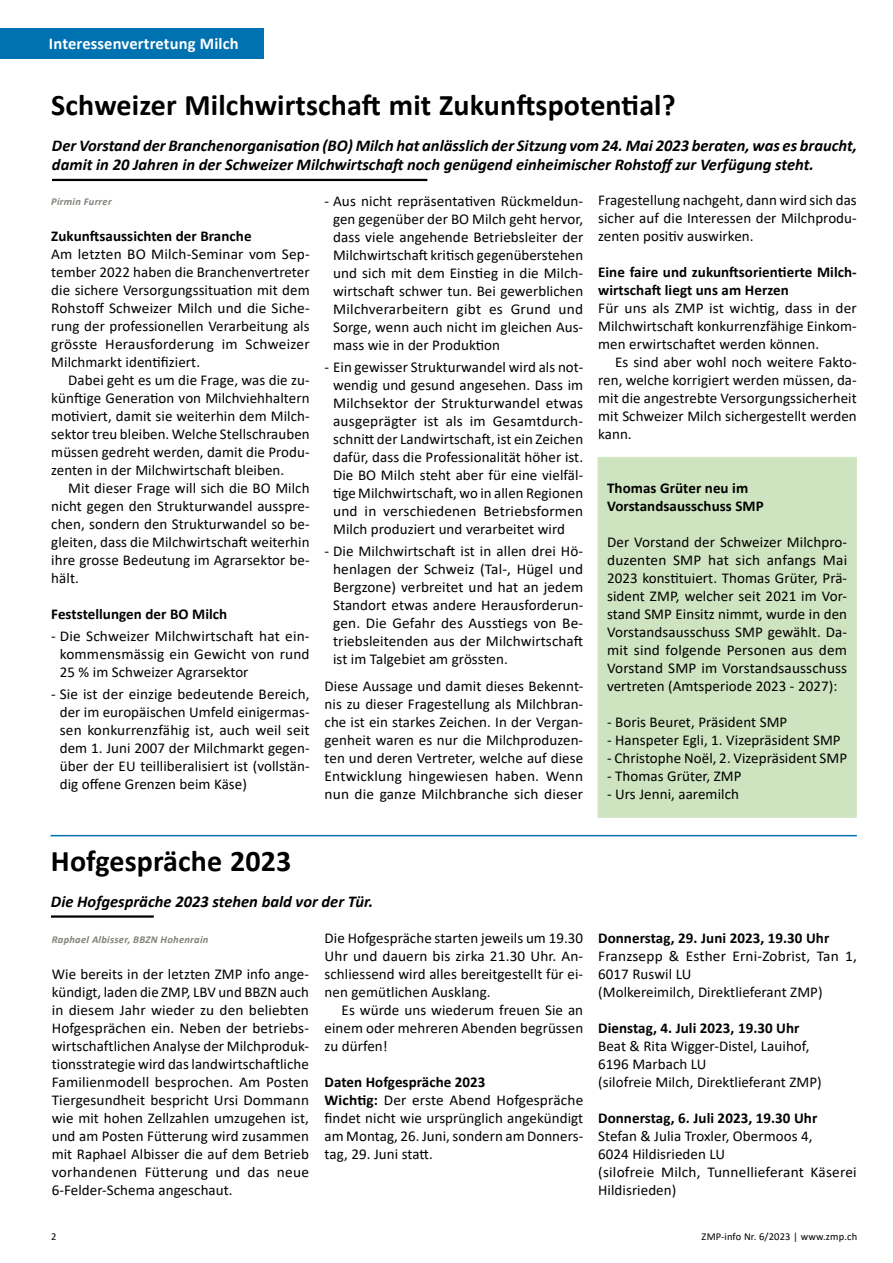
<style>
.page{position:relative;width:893px;height:1263px;background:#fff}
.page>*{position:absolute;margin:0;border:0;box-sizing:border-box;transform-origin:0 0}
.t1{font:700 30px "Calibri";letter-spacing:.005em;color:#000}
.t2{font:italic 700 16.5px/19.5px "Calibri";color:#000}
.t3{font:700 16.5px "Calibri";letter-spacing:.01em;color:#fff}
.t4{font:15px/18px "Calibri";letter-spacing:.005em;color:#000;text-align:justify}
.t5{font:700 15px/18px "Calibri";letter-spacing:.005em;color:#000}
.t6{font:italic 700 10.5px "Calibri";letter-spacing:.025em;color:#81807a}
.t7{font:10.5px "Calibri";letter-spacing:.015em;color:#000}
.s1{font-weight:700}
</style>
<div class="page">
<div style="left:0;top:29px;width:264px;height:30px;background:#0071b1"></div>
<hr style="left:52px;top:179px;width:375px;height:2px;background:#000">
<hr style="left:50px;top:835px;width:807px;height:1px;background:#0071b1">
<hr style="left:51px;top:915px;width:103px;height:3px;background:#000">
<div style="left:598px;top:457px;width:258px;height:360px;background:#cee4c0"></div>
<div style="left:597px;top:457px;width:260px;height:361px;border:1px solid #d5e8c8"></div>
<p class="t3" style="left:49px;top:31px;width:191px">Interessenvertretung Milch</p>
<h1 class="t1" style="left:51px;top:84px;width:626px">Schweizer Milchwirtschaft mit Zukunftspotential?</h1>
<p class="t2" style="left:52px;top:135px;width:807px">Der Vorstand der Branchenorganisation (BO) Milch hat anlässlich der Sitzung vom 24. Mai 2023 beraten, was es braucht, damit in 20 Jahren in der Schweizer Milchwirtschaft noch genügend einheimischer Rohstoff zur Verfügung steht.</p>
<p class="t6" style="left:51px;top:194px;width:62px">Pirmin Furrer</p>
<p class="t5" style="left:51px;top:227px;width:202px">Zukunftsaussichten der Branche</p>
<p class="t4" style="left:51px;top:244px;width:260px">Am letzten BO Milch-Seminar vom Sep&shy;tember 2022 haben die Branchenvertreter die sichere Versorgungssituation mit dem Rohstoff Schweizer Milch und die Siche&shy;rung der professionellen Verarbeitung als grösste Herausforderung im Schweizer Milchmarkt identifiziert.</p>
<p class="t4" style="left:51px;top:370px;width:260px;text-indent:17px">Dabei geht es um die Frage, was die zu&shy;künftige Generation von Milchviehhaltern motiviert, damit sie weiterhin dem Milch&shy;sektor treu bleiben. Welche Stellschrauben müssen gedreht werden, damit die Produ&shy;zenten in der Milchwirtschaft bleiben.</p>
<p class="t4" style="left:51px;top:478px;width:260px;text-indent:17px">Mit dieser Frage will sich die BO Milch nicht gegen den Strukturwandel ausspre&shy;chen, sondern den Strukturwandel so be&shy;gleiten, dass die Milchwirtschaft weiterhin ihre grosse Bedeutung im Agrarsektor be&shy;hält.</p>
<p class="t5" style="left:51px;top:605px;width:178px">Feststellungen der BO Milch</p>
<p class="t4" style="left:60px;top:627px;width:251px;text-indent:-9px">- Die Schweizer Milchwirtschaft hat ein&shy;kommensmässig ein Gewicht von rund 25 % im Schweizer Agrarsektor</p>
<p class="t4" style="left:60px;top:685px;width:251px;text-indent:-9px">- Sie ist der einzige bedeutende Bereich, der im europäischen Umfeld einigermas&shy;sen konkurrenzfähig ist, auch weil seit dem 1. Juni 2007 der Milchmarkt gegen&shy;über der EU teilliberalisiert ist (vollstän&shy;dig offene Grenzen beim Käse)</p>
<p class="t4" style="left:333px;top:191px;width:252px;text-indent:-9px">- Aus nicht repräsentativen Rückmeldun&shy;gen gegenüber der BO Milch geht hervor, dass viele angehende Betriebsleiter der Milchwirtschaft kritisch gegenüberstehen und sich mit dem Einstieg in die Milch&shy;wirtschaft schwer tun. Bei gewerblichen Milchverarbeitern gibt es Grund und Sorge, wenn auch nicht im gleichen Aus&shy;mass wie in der Produktion</p>
<p class="t4" style="left:333px;top:358px;width:252px;text-indent:-9px">- Ein gewisser Strukturwandel wird als not&shy;wendig und gesund angesehen. Dass im Milchsektor der Strukturwandel etwas ausgeprägter ist als im Gesamtdurch&shy;schnitt der Landwirtschaft, ist ein Zeichen dafür, dass die Professionalität höher ist.<br>Die BO Milch steht aber für eine vielfäl&shy;tige Milchwirtschaft, wo in allen Regionen und in verschiedenen Betriebsformen Milch produziert und verarbeitet wird</p>
<p class="t4" style="left:333px;top:542px;width:252px;text-indent:-9px">- Die Milchwirtschaft ist in allen drei Hö&shy;henlagen der Schweiz (Tal-, Hügel und Bergzone) verbreitet und hat an jedem Standort etwas andere Herausforderun&shy;gen. Die Gefahr des Ausstiegs von Be&shy;triebsleitenden aus der Milchwirtschaft ist im Talgebiet am grössten.</p>
<p class="t4" style="left:325px;top:676px;width:260px">Diese Aussage und damit dieses Bekennt&shy;nis zu dieser Fragestellung als Milchbran&shy;che ist ein starkes Zeichen. In der Vergan&shy;genheit waren es nur die Milchproduzen&shy;ten und deren Vertreter, welche auf diese Entwicklung hingewiesen haben. Wenn nun die ganze Milchbranche sich dieser</p>
<p class="t4" style="left:598px;top:190px;width:260px">Fragestellung nachgeht, dann wird sich das sicher auf die Interessen der Milchprodu&shy;zenten positiv auswirken.</p>
<p class="t5" style="left:598px;top:263px;width:260px">Eine faire und zukunftsorientierte Milch&shy;wirtschaft liegt uns am Herzen</p>
<p class="t4" style="left:598px;top:298px;width:260px">Für uns als ZMP ist wichtig, dass in der Milchwirtschaft konkurrenzfähige Einkom&shy;men erwirtschaftet werden können.</p>
<p class="t4" style="left:598px;top:352px;width:260px;text-indent:17px">Es sind aber wohl noch weitere Fakto&shy;ren, welche korrigiert werden müssen, da&shy;mit die angestrebte Versorgungssicherheit mit Schweizer Milch sichergestellt werden kann.</p>
<p class="t5" style="left:607px;top:479px;width:158px">Thomas Grüter neu im<br>Vorstandsausschuss SMP</p>
<p class="t4" style="left:607px;top:532px;width:242px">Der Vorstand der Schweizer Milchpro&shy;duzenten SMP hat sich anfangs Mai 2023 konstituiert. Thomas Grüter, Prä&shy;sident ZMP, welcher seit 2021 im Vor&shy;stand SMP Einsitz nimmt, wurde in den Vorstandsausschuss SMP gewählt. Da&shy;mit sind folgende Personen aus dem Vorstand SMP im Vorstandsausschuss vertreten (Amtsperiode 2023 - 2027):</p>
<p class="t4" style="left:607px;top:712px;width:182px">- Boris Beuret, Präsident SMP</p>
<p class="t4" style="left:607px;top:730px;width:235px">- Hanspeter Egli, 1. Vizepräsident SMP</p>
<p class="t4" style="left:607px;top:748px;width:242px">- Christophe Noël, 2. Vizepräsident SMP</p>
<p class="t4" style="left:607px;top:766px;width:136px">- Thomas Grüter, ZMP</p>
<p class="t4" style="left:607px;top:784px;width:133px">- Urs Jenni, aaremilch</p>
<h1 class="t1" style="left:51px;top:840px;width:242px">Hofgespräche 2023</h1>
<p class="t2" style="left:51px;top:891px;width:324px">Die Hofgespräche 2023 stehen bald vor der Tür.</p>
<p class="t6" style="left:52px;top:932px;width:158px">Raphael Albisser, BBZN Hohenrain</p>
<p class="t4" style="left:52px;top:964px;width:259px">Wie bereits in der letzten ZMP info ange&shy;kündigt, laden die ZMP, LBV und BBZN auch in diesem Jahr wieder zu den beliebten Hofgesprächen ein. Neben der betriebs&shy;wirtschaftlichen Analyse der Milchproduk&shy;tionsstrategie wird das landwirtschaftliche Familienmodell besprochen. Am Posten Tiergesundheit bespricht Ursi Dommann wie mit hohen Zellzahlen umzugehen ist, und am Posten Fütterung wird zusammen mit Raphael Albisser die auf dem Betrieb vorhandenen Fütterung und das neue 6-Felder-Schema angeschaut.</p>
<p class="t4" style="left:325px;top:928px;width:260px">Die Hofgespräche starten jeweils um 19.30<br>Uhr und dauern bis zirka 21.30 Uhr. An&shy;schliessend wird alles bereitgestellt für ei&shy;nen gemütlichen Ausklang.</p>
<p class="t4" style="left:325px;top:1000px;width:260px;text-indent:17px">Es würde uns wiederum freuen Sie an einem oder mehreren Abenden begrüssen zu dürfen!</p>
<p class="t4" style="left:325px;top:1072px;width:260px;text-align:left"><span class="s1">Daten Hofgespräche 2023<br>Wichtig:</span> Der erste Abend Hofgespräche findet nicht wie ursprünglich angekündigt am Montag, 26. Juni, sondern am Donners&shy;tag, 29. Juni statt.</p>
<p class="t5" style="left:598px;top:929px;width:233px">Donnerstag, 29. Juni 2023, 19.30 Uhr</p>
<p class="t4" style="left:598px;top:946px;width:260px;text-align:left">Franzsepp &amp; Esther Erni-Zobrist, Tan 1,<br>6017 Ruswil LU<br>(Molkereimilch, Direktlieferant ZMP)</p>
<p class="t5" style="left:598px;top:1019px;width:203px">Dienstag, 4. Juli 2023, 19.30 Uhr</p>
<p class="t4" style="left:598px;top:1036px;width:225px;text-align:left">Beat &amp; Rita Wigger-Distel, Lauihof,<br>6196 Marbach LU<br>(silofreie Milch, Direktlieferant ZMP)</p>
<p class="t5" style="left:598px;top:1109px;width:221px">Donnerstag, 6. Juli 2023, 19.30 Uhr</p>
<p class="t4" style="left:598px;top:1126px;width:260px;text-align:left">Stefan &amp; Julia Troxler, Obermoos 4,<br>6024 Hildisrieden LU<br>(silofreie Milch, Tunnellieferant Käserei<br>Hildisrieden)</p>
<p class="t7" style="left:51px;top:1229px;width:7px">2</p>
<p class="t7" style="left:702px;top:1229px;width:157px">ZMP-info Nr. 6/2023 | www.zmp.ch</p>
</div>
